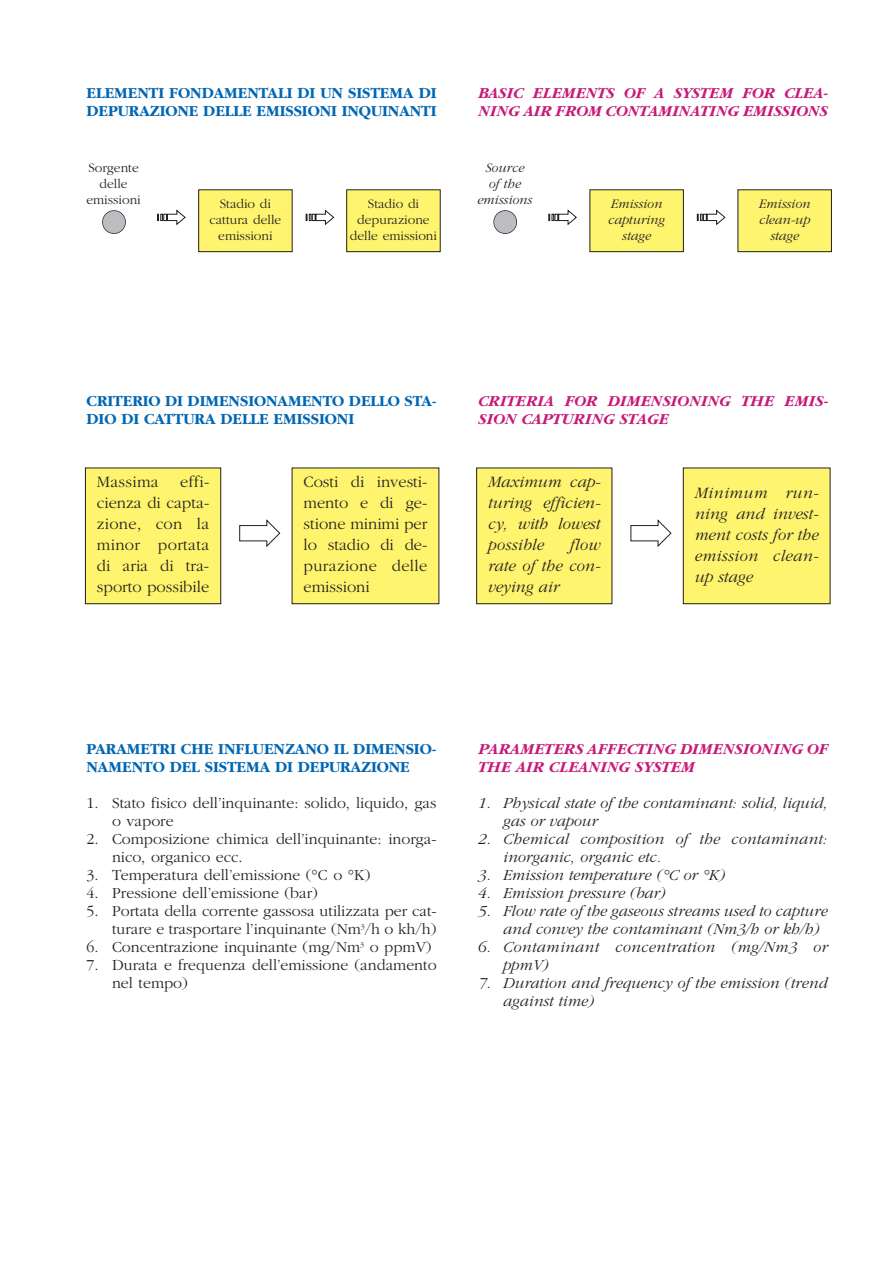
<style>
.page{position:relative;width:893px;height:1263px;background:#fff}
.page>*{position:absolute;margin:0;border:0;box-sizing:border-box;transform-origin:0 0}
.t1{font:300 16.5px/21px "Garamond";color:#231f20;text-align:justify}
.t2{font:italic 300 16.5px/21px "Garamond";color:#231f20;text-align:justify}
.t3{font:300 16.5px "Garamond";letter-spacing:.02em;color:#231f20}
.t4{font:300 15.9px/18px "Garamond";color:#231f20}
.t5{font:italic 300 15.9px/18px "Garamond";color:#231f20}
.t6{font:700 15.9px/18px "Garamond";color:#0166b3}
.t7{font:italic 700 15.9px/18px "Garamond";color:#c71a78}
.t8{font:italic 300 15.9px/18px "Garamond";letter-spacing:.02em;color:#231f20}
.t9{font:300 13.5px/16px "Garamond";color:#231f20;text-align:center}
.t10{font:italic 300 13.5px/16px "Garamond";color:#231f20;text-align:center}
</style>
<div class="page">
<div style="left:199px;top:190px;width:93px;height:62px;background:#fff46d"></div>
<div style="left:198px;top:189px;width:95px;height:63px;border:1px solid #231f20"></div>
<div style="left:347px;top:190px;width:93px;height:62px;background:#fff46d"></div>
<div style="left:346px;top:189px;width:95px;height:63px;border:1px solid #231f20"></div>
<div style="left:103px;top:211px;width:22px;height:22px;background:#bcbdc0;border-radius:50%"></div>
<div style="left:102px;top:210px;width:24px;height:24px;border:2px solid #231f20;border-radius:50%"></div>
<div style="left:85px;top:468px;width:136px;height:136px;background:#fff46d"></div>
<div style="left:85px;top:468px;width:136px;height:136px;border:1px solid #231f20"></div>
<div style="left:292px;top:468px;width:147px;height:136px;background:#fff46d"></div>
<div style="left:590px;top:190px;width:93px;height:62px;background:#fff46d"></div>
<div style="left:589px;top:189px;width:95px;height:63px;border:1px solid #231f20"></div>
<div style="left:738px;top:190px;width:93px;height:62px;background:#fff46d"></div>
<div style="left:738px;top:189px;width:94px;height:63px;border:1px solid #231f20"></div>
<div style="left:494px;top:211px;width:22px;height:22px;background:#bcbdc0;border-radius:50%"></div>
<div style="left:493px;top:210px;width:24px;height:24px;border:2px solid #231f20;border-radius:50%"></div>
<div style="left:477px;top:468px;width:135px;height:136px;background:#fff46d"></div>
<div style="left:476px;top:468px;width:136px;height:136px;border:1px solid #231f20"></div>
<div style="left:683px;top:468px;width:147px;height:136px;background:#fff46d"></div>
<div style="left:683px;top:468px;width:147px;height:136px;border:1px solid #231f20"></div>
<p class="t6" style="left:87px;top:83px;width:352px">ELEMENTI FONDAMENTALI DI UN SISTEMA DI<br>DEPURAZIONE DELLE EMISSIONI INQUINANTI</p>
<p class="t7" style="left:478px;top:83px;width:352px">BASIC ELEMENTS OF A SYSTEM FOR CLEA-<br>NING AIR FROM CONTAMINATING EMISSIONS</p>
<p class="t9" style="left:86px;top:160px;width:56px">Sorgente delle emissioni</p>
<p class="t9" style="left:210px;top:195px;width:73px">Stadio di cattura delle emissioni</p>
<p class="t9" style="left:357px;top:195px;width:74px">Stadio di depurazione</p>
<p class="t9" style="left:350px;top:227px;width:89px">delle emissioni</p>
<p class="t10" style="left:477px;top:160px;width:56px">Source<br>of the emissions</p>
<p class="t10" style="left:608px;top:195px;width:58px">Emission capturing stage</p>
<p class="t10" style="left:759px;top:195px;width:53px;text-align:left">Emission clean-up</p>
<p class="t10" style="left:770px;top:227px;width:30px">stage</p>
<p class="t6" style="left:87px;top:391px;width:352px">CRITERIO DI DIMENSIONAMENTO DELLO STA-<br>DIO DI CATTURA DELLE EMISSIONI</p>
<p class="t7" style="left:478px;top:391px;width:352px">CRITERIA FOR DIMENSIONING THE EMIS-<br>SION CAPTURING STAGE</p>
<p class="t1" style="left:97px;top:471px;width:114px;text-indent:83px">effi&shy;cienza di capta&shy;zione, con la minor portata di aria di tra&shy;sporto possibile</p>
<p class="t1" style="left:304px;top:471px;width:125px">Costi di investi&shy;mento e di ge&shy;stione minimi per lo stadio di de&shy;purazione delle emissioni</p>
<p class="t3" style="left:97px;top:472px;width:63px">Massima</p>
<p class="t2" style="left:488px;top:471px;width:114px">Maximum cap&shy;turing efficien&shy;cy, with lowest possible</p>
<p class="t2" style="left:488px;top:534px;width:114px;text-indent:82px">flow rate of the con&shy;veying air</p>
<p class="t2" style="left:695px;top:482px;width:125px">Minimum run&shy;ning and invest&shy;ment costs for the emission clean&shy;up stage</p>
<p class="t6" style="left:87px;top:740px;width:351px">PARAMETRI CHE INFLUENZANO IL DIMENSIO-<br>NAMENTO DEL SISTEMA DI DEPURAZIONE</p>
<p class="t4" style="left:112px;top:794px;width:326px;text-indent:-26px">1. Stato fisico dell’inquinante: solido, liquido, gas o vapore</p>
<p class="t4" style="left:112px;top:830px;width:326px;text-indent:-26px">2. Composizione chimica dell’inquinante: inorga&shy;nico, organico ecc.</p>
<p class="t4" style="left:87px;top:866px;width:285px">3. Temperatura dell’emissione (°C o °K)</p>
<p class="t4" style="left:87px;top:884px;width:233px">4. Pressione dell’emissione (bar)</p>
<p class="t4" style="left:87px;top:902px;width:352px;text-align:right">5. Portata della corrente gassosa utilizzata per cat&shy;turare e trasportare l’inquinante (Nm<sup>3</sup>/h o kh/h)</p>
<p class="t4" style="left:87px;top:938px;width:346px">6. Concentrazione inquinante (mg/Nm<sup>3</sup> o ppmV)</p>
<p class="t4" style="left:112px;top:956px;width:326px;text-indent:-26px">7. Durata e frequenza dell’emissione (andamento nel tempo)</p>
<p class="t7" style="left:478px;top:740px;width:351px">PARAMETERS AFFECTING DIMENSIONING OF<br>THE AIR CLEANING SYSTEM</p>
<p class="t5" style="left:503px;top:794px;width:326px;text-indent:-26px">1. Physical state of the contaminant: solid, liquid, gas or vapour</p>
<p class="t5" style="left:503px;top:830px;width:326px;text-indent:-26px">2. Chemical composition of the contaminant: inorganic, organic etc.</p>
<p class="t5" style="left:478px;top:866px;width:249px">3. Emission temperature (°C or °K)</p>
<p class="t5" style="left:478px;top:884px;width:189px">4. Emission pressure (bar)</p>
<p class="t5" style="left:503px;top:902px;width:326px;text-indent:-26px">5. Flow rate of the gaseous streams used to capture and convey the contaminant (Nm3/h or kh/h)</p>
<p class="t8" style="left:503px;top:938px;width:326px;text-indent:-26px">6. Contaminant concentration (mg/Nm3 or ppmV)</p>
<p class="t5" style="left:503px;top:974px;width:326px;text-indent:-26px">7. Duration and frequency of the emission (trend against time)</p>
</div>
